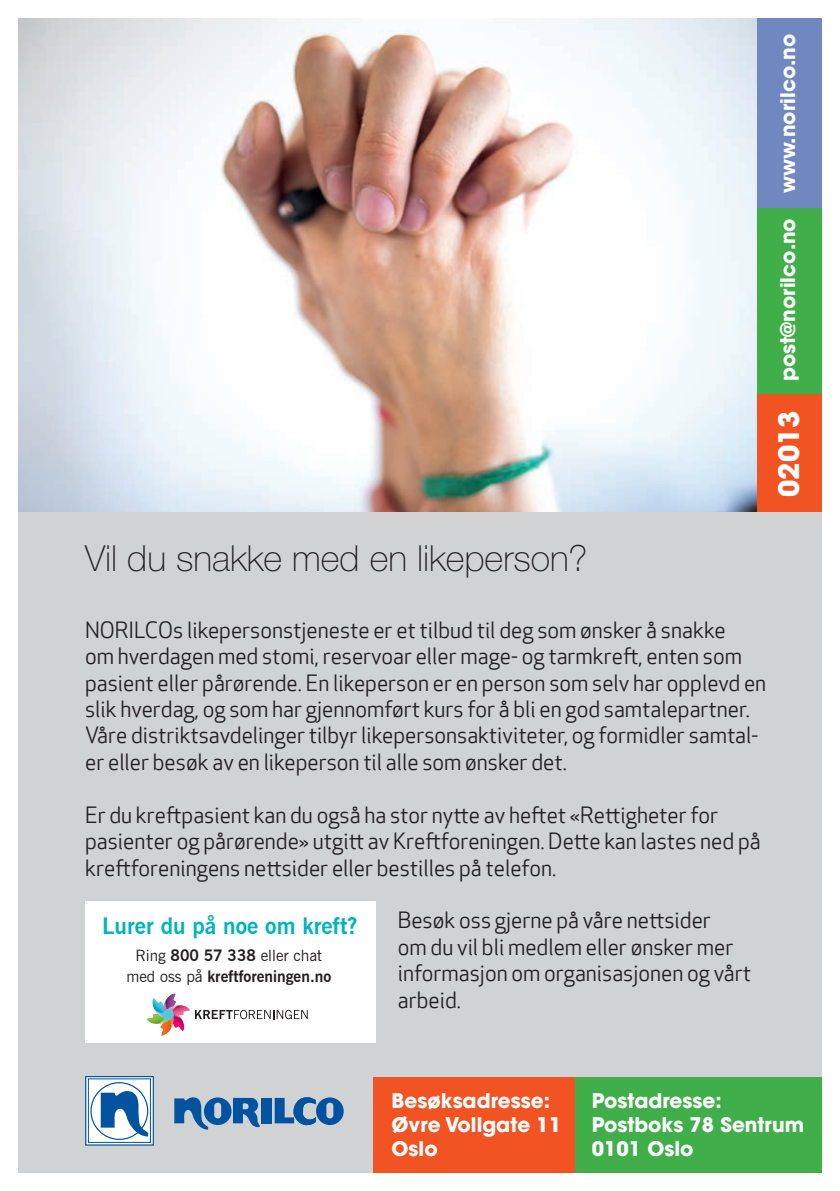
<style>
.page{position:relative;width:840px;height:1191px;background:#fff}
.page>*{position:absolute;margin:0;border:0;box-sizing:border-box;transform-origin:0 0}
.t1{font:100 36px "Helvetica Neue";color:#231f20}
.t2{font:700 22.6px "News Gothic BT";color:#00b3bd}
.t3{font:22px/26.4px "Apex New";color:#231f20}
.t4{font:700 20px/24px "Avant Garde";color:#fff}
.t5{font:700 15.6px/20.8px "News Gothic BT";color:#231f20;text-align:center}
.s1{font-size:28px}
.s2{font-weight:400}
</style>
<div class="page">
<div style="left:18px;top:493px;width:803px;height:679px;background:#d1d2d4"></div>
<img style="left:18px;top:18px;width:738px;height:494px">
<div style="left:373px;top:1076px;width:204px;height:96px;background:#f15322"></div>
<div style="left:756px;top:391px;width:65px;height:121px;background:#f15322"></div>
<div style="left:756px;top:205px;width:65px;height:188px;background:#40ae49"></div>
<div style="left:756px;top:18px;width:65px;height:189px;background:#7187c0"></div>
<div style="left:575px;top:1076px;width:246px;height:96px;background:#40ae49"></div>
<svg style="left:87px;top:1078px;width:65px;height:65px"></svg>
<div style="left:85px;top:1076px;width:69px;height:69px;border:1px solid #0153a0"></div>
<div style="left:88px;top:1078px;width:63px;height:64px;border:1px solid #0153a0"></div>
<div style="left:90px;top:1082px;width:58px;height:58px;border:1px solid #0153a0;border-radius:50%"></div>
<svg style="left:101px;top:1088px;width:47px;height:48px;background:#75a1cb"></svg>
<div style="left:261px;top:1097px;width:10px;height:26px;background:#0153a0"></div>
<svg style="left:274px;top:1097px;width:69px;height:29px"></svg>
<svg style="left:174px;top:1097px;width:85px;height:32px"></svg>
<div style="left:85px;top:901px;width:290px;height:142px;background:#fff"></div>
<p class="t4" style="left:775px;top:193px;width:161px;rotate:-90deg">www.norilco.no</p>
<p class="t4" style="left:775px;top:497px;width:280px;rotate:-90deg"><span class="s1">02013</span> post@norilco.no</p>
<h1 class="t1" style="left:85px;top:538px;width:503px">Vil du snakke med en likeperson?</h1>
<p class="t3" style="left:85px;top:616px;width:682px">NORILCOs likepersonstjeneste er et tilbud til deg som ønsker å snakke<br>om hverdagen med stomi, reservoar eller mage- og tarmkreft, enten som pasient eller pårørende. En likeperson er en person som selv har opplevd en slik hverdag, og som har gjennomført kurs for å bli en god samtalepartner.<br>Våre distriktsavdelinger tilbyr likepersonsaktiviteter, og formidler samtal&shy;er eller besøk av en likeperson til alle som ønsker det.</p>
<p class="t3" style="left:85px;top:801px;width:676px">Er du kreftpasient kan du også ha stor nytte av heftet «Rettigheter for pasienter og pårørende» utgitt av Kreftforeningen. Dette kan lastes ned på kreftforeningens nettsider eller bestilles på telefon.</p>
<p class="t3" style="left:397px;top:907px;width:354px">Besøk oss gjerne på våre nettsider<br>om du vil bli medlem eller ønsker mer informasjon om organisasjonen og vårt arbeid.</p>
<p class="t2" style="left:102px;top:912px;width:256px">Lurer du på noe om kreft?</p>
<p class="t5" style="left:126px;top:945px;width:206px"><span class="s2">Ring</span> 800 57 338 <span class="s2">eller chat med oss på</span> kreftforeningen.no</p>
<p class="t4" style="left:391px;top:1088px;width:171px">Besøksadresse:<br>Øvre Vollgate 11<br>Oslo</p>
<p class="t4" style="left:591px;top:1088px;width:214px">Postadresse:<br>Postboks 78 Sentrum<br>0101 Oslo</p>
</div>
